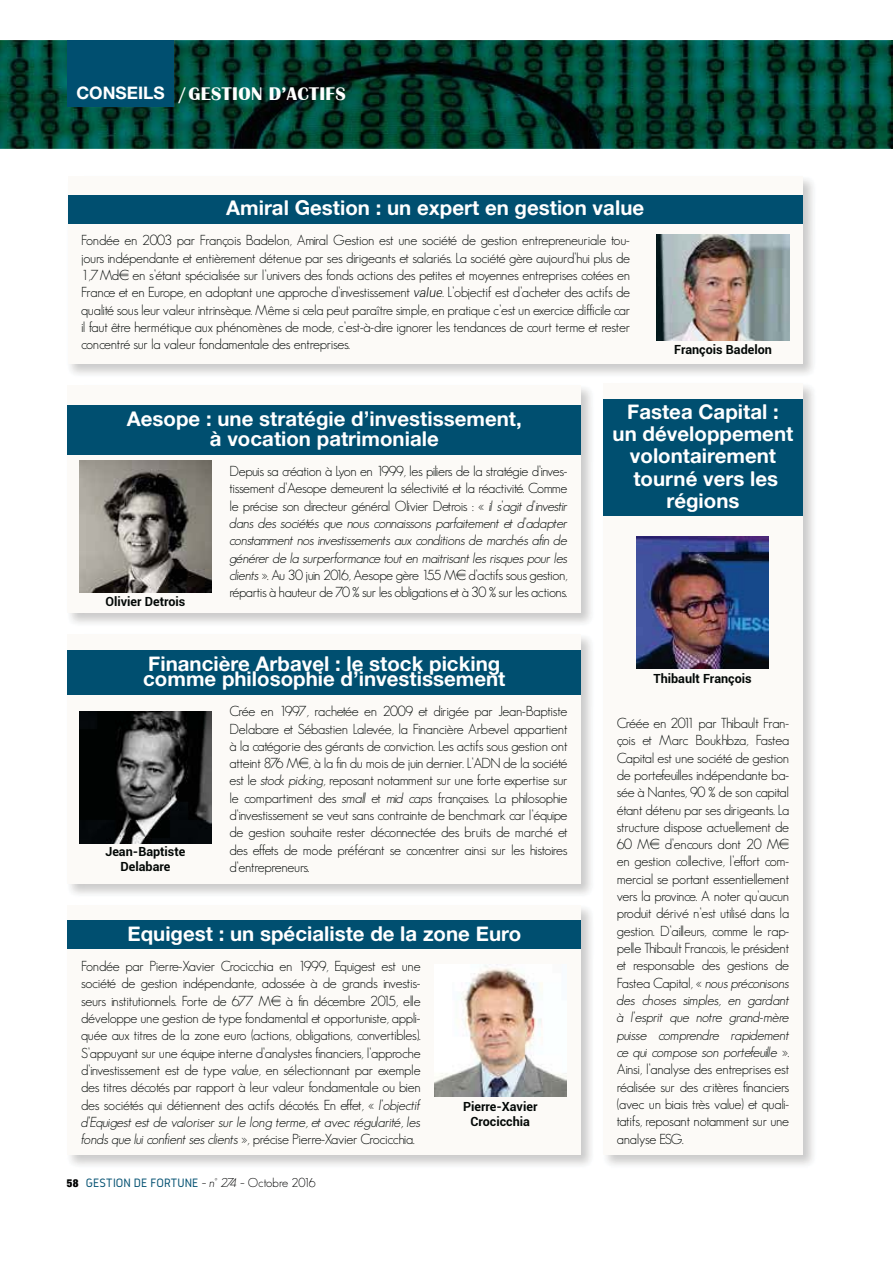
<style>
.page{position:relative;width:893px;height:1263px;background:#fff}
.page>*{position:absolute;margin:0;border:0;box-sizing:border-box;transform-origin:0 0}
.t1{font:20.4px/22px "Alte Haas Grotesk Bold";color:#fff;text-align:center}
.t2{font:700 18.9px "Britannic";letter-spacing:.02em;color:#fff}
.t3{font:700 17.25px "Helvetica Neue LT Pro";color:#fff}
.t4{font:300 14.1px/17.2px "Geosans";letter-spacing:-.02em;color:#030806;text-align:justify}
.t5{font:700 12.6px/14.1px "Roboto";color:#030806;text-align:center}
.t6{font:12.6px "Gidole";color:#004f70}
.s1{font-family:"Roboto";font-style:italic;font-size:12.6px}
.s2{font-style:italic}
.s3{font-family:"Helvetica Neue LT Pro";font-weight:900;font-stretch:condensed;font-size:10.95px;color:#010202}
.s4{font-family:"Geosans";font-weight:300;color:#010202}
.s5{font-family:"Geosans";font-weight:300;font-style:italic;color:#010202}
</style>
<div class="page">
<img style="left:0;top:40px;width:893px;height:109px">
<img style="left:70px;top:179px;width:743px;height:195px">
<div style="left:68px;top:176px;width:734px;height:188px;background:#fcfaf7"></div>
<div style="left:68px;top:195px;width:734px;height:28px;background:#004f70"></div>
<img style="left:606px;top:386px;width:207px;height:779px">
<div style="left:603px;top:383px;width:199px;height:772px;background:#fcfaf7"></div>
<div style="left:603px;top:399px;width:199px;height:28px;background:#004f70"></div>
<div style="left:603px;top:421px;width:199px;height:28px;background:#004f70"></div>
<div style="left:603px;top:443px;width:199px;height:28px;background:#004f70"></div>
<div style="left:603px;top:465px;width:199px;height:29px;background:#004f70"></div>
<div style="left:603px;top:487px;width:199px;height:29px;background:#004f70"></div>
<div style="left:68px;top:40px;width:106px;height:67px;background:#004f70"></div>
<img style="left:657px;top:234px;width:132px;height:107px">
<img style="left:67px;top:388px;width:524px;height:235px">
<div style="left:68px;top:386px;width:513px;height:227px;background:#fcfaf7"></div>
<div style="left:68px;top:405px;width:513px;height:29px;background:#004f70"></div>
<div style="left:68px;top:426px;width:513px;height:28px;background:#004f70"></div>
<img style="left:79px;top:460px;width:133px;height:133px">
<img style="left:67px;top:637px;width:524px;height:257px">
<div style="left:68px;top:634px;width:513px;height:250px;background:#fcfaf7"></div>
<div style="left:68px;top:650px;width:513px;height:29px;background:#004f70"></div>
<div style="left:68px;top:666px;width:513px;height:28px;background:#004f70"></div>
<img style="left:79px;top:711px;width:133px;height:133px">
<img style="left:67px;top:908px;width:524px;height:257px">
<div style="left:68px;top:905px;width:513px;height:250px;background:#fcfaf7"></div>
<div style="left:68px;top:921px;width:513px;height:28px;background:#004f70"></div>
<img style="left:434px;top:969px;width:132px;height:127px">
<img style="left:636px;top:536px;width:133px;height:133px">
<p class="t3" style="left:76px;top:83px;width:90px">CONSEILS</p>
<h2 class="t2" style="left:179px;top:85px;width:169px">/ GESTION D’ACTIFS</h2>
<h1 class="t1" style="left:226px;top:197px;width:419px">Amiral Gestion : un expert en gestion value</h1>
<p class="t4" style="left:81px;top:232px;width:550px">Fondée en 2003 par François Badelon, Amiral Gestion est une société de gestion entrepreneuriale tou&shy;jours indépendante et entièrement détenue par ses dirigeants et salariés. La société gère aujourd’hui plus de 1,7 Md€ en s’étant spécialisée sur l’univers des fonds actions des petites et moyennes entreprises cotées en France et en Europe, en adoptant une approche d’investissement <span class="s1">value</span>. L’objectif est d’acheter des actifs de qualité sous leur valeur intrinsèque. Même si cela peut paraître simple, en pratique c’est un exercice difficile car il faut être hermétique aux phénomènes de mode, c’est-à-dire ignorer les tendances de court terme et rester concentré sur la valeur fondamentale des entreprises.</p>
<p class="t5" style="left:674px;top:342px;width:99px">François Badelon</p>
<h1 class="t1" style="left:127px;top:408px;width:396px;line-height:20.4px">Aesope : une stratégie d’investissement, à vocation patrimoniale</h1>
<p class="t4" style="left:229px;top:463px;width:340px">Depuis sa création à Lyon en 1999, les piliers de la stratégie d’inves&shy;tissement d’Aesope demeurent la sélectivité et la réactivité. Comme le précise son directeur général Olivier Detrois : « <span class="s2">il s’agit d’investir dans des sociétés que nous connaissons parfaitement et d’adapter constamment nos investissements aux conditions de marchés afin de générer de la surperformance tout en maitrisant les risques pour les clients</span> ». Au 30 juin 2016, Aesope gère 155 M€ d’actifs sous gestion, répartis à hauteur de 70 % sur les obligations et à 30 % sur les actions.</p>
<p class="t5" style="left:105px;top:594px;width:81px">Olivier Detrois</p>
<h1 class="t1" style="left:143px;top:655px;width:364px;line-height:15.8px;text-align:left">Financière Arbavel : le stock picking comme philosophie d’investissement</h1>
<p class="t4" style="left:229px;top:703px;width:340px">Crée en 1997, rachetée en 2009 et dirigée par Jean-Baptiste Delabare et Sébastien Lalevée, la Financière Arbevel appartient à la catégorie des gérants de conviction. Les actifs sous gestion ont atteint 876 M€, à la fin du mois de juin dernier. L’ADN de la société est le <span class="s2">stock picking</span>, reposant notamment sur une forte expertise sur le compartiment des <span class="s2">small</span> et <span class="s2">mid caps</span> françaises. La philosophie d’investissement se veut sans contrainte de benchmark car l’équipe de gestion souhaite rester déconnectée des bruits de marché et des effets de mode préférant se concentrer ainsi sur les histoires d’entrepreneurs.</p>
<p class="t5" style="left:105px;top:845px;width:82px">Jean-Baptiste<br>Delabare</p>
<h1 class="t1" style="left:127px;top:922px;width:395px">Equigest : un spécialiste de la zone Euro</h1>
<p class="t4" style="left:81px;top:957px;width:341px">Fondée par Pierre-Xavier Crocicchia en 1999, Equigest est une société de gestion indépendante, adossée à de grands investis&shy;seurs institutionnels. Forte de 677 M€ à fin décembre 2015, elle développe une gestion de type fondamental et opportuniste, appli&shy;quée aux titres de la zone euro (actions, obligations, convertibles).<br>S’appuyant sur une équipe interne d’analystes financiers, l’approche d’investissement est de type <span class="s2">value</span>, en sélectionnant par exemple des titres décotés par rapport à leur valeur fondamentale ou bien des sociétés qui détiennent des actifs décotés. En effet, « <span class="s2">l’objectif d’Equigest est de valoriser sur le long terme, et avec régularité, les fonds que lui confient ses clients</span> », précise Pierre-Xavier Crocicchia.</p>
<p class="t5" style="left:463px;top:1100px;width:76px">Pierre-Xavier<br>Crocicchia</p>
<p class="t6" style="left:67px;top:1176px;width:250px"><span class="s3">58</span> GESTION DE FORTUNE <span class="s4">–</span> <span class="s5">n° 274</span> <span class="s4">– Octobre 2016</span></p>
<h1 class="t1" style="left:612px;top:401px;width:182px">Fastea Capital : un développement volontairement tourné vers les régions</h1>
<p class="t5" style="left:653px;top:671px;width:100px">Thibault François</p>
<p class="t4" style="left:617px;top:714px;width:174px">Créée en 2011 par Thibault Fran&shy;çois et Marc Boukhbza, Fastea Capital est une société de gestion de portefeuilles indépendante ba&shy;sée à Nantes, 90 % de son capital étant détenu par ses dirigeants. La structure dispose actuellement de 60 M€ d’encours dont 20 M€ en gestion collective, l’effort com&shy;mercial se portant essentiellement vers la province. A noter qu’aucun produit dérivé n’est utilisé dans la gestion. D’ailleurs, comme le rap&shy;pelle Thibault Francois, le président et responsable des gestions de Fastea Capital, « <span class="s2">nous préconisons des choses simples, en gardant à l’esprit que notre grand-mère puisse comprendre rapidement ce qui compose son portefeuille</span> ».<br>Ainsi, l’analyse des entreprises est réalisée sur des critères financiers (avec un biais très value) et quali&shy;tatifs, reposant notamment sur une analyse ESG.</p>
</div>
